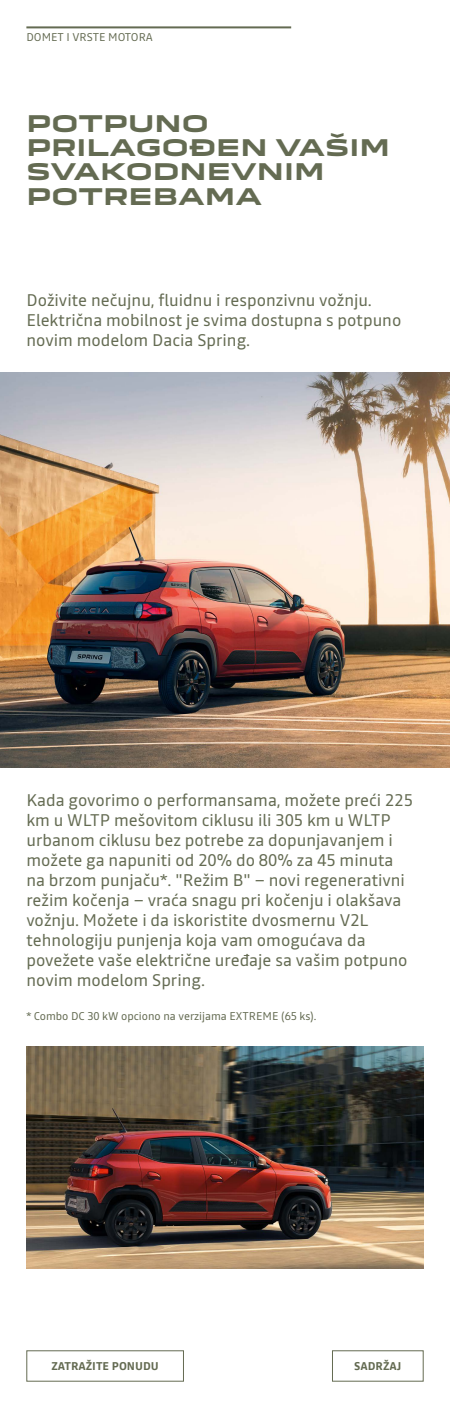
<style>
.page{position:relative;width:450px;height:1408px;background:#fff}
.page>*{position:absolute;margin:0;border:0;box-sizing:border-box;transform-origin:0 0}
.t1{font:700 22.4px/24.4px "Dacia Block Extended";color:#646b52}
.t2{font:16.8px/20px "Read";color:#646b52}
.t3{font:11.2px "Read";color:#646b52}
.t4{font:700 11.2px "Read";color:#646b52}
</style>
<div class="page">
<img style="left:0;top:373px;width:450px;height:395px">
<img style="left:26px;top:1047px;width:398px;height:221px">
<hr style="left:26px;top:26px;width:265px;height:2px;background:#646b52">
<div style="left:26px;top:1350px;width:158px;height:31px;border:1px solid #646b52"></div>
<div style="left:332px;top:1350px;width:92px;height:31px;border:1px solid #646b52"></div>
<p class="t3" style="left:26px;top:30px;width:128px">DOMET I VRSTE MOTORA</p>
<h1 class="t1" style="left:26px;top:112px;width:365px">POTPUNO<br>PRILAGOĐEN VAŠIM<br>SVAKODNEVNIM<br>POTREBAMA</h1>
<p class="t2" style="left:26px;top:290px;width:377px">Doživite nečujnu, fluidnu i responzivnu vožnju.<br>Električna mobilnost je svima dostupna s potpuno novim modelom Dacia Spring.</p>
<p class="t2" style="left:26px;top:790px;width:388px">Kada govorimo o performansama, možete preći 225 km u WLTP mešovitom ciklusu ili 305 km u WLTP urbanom ciklusu bez potrebe za dopunjavanjem i možete ga napuniti od 20% do 80% za 45 minuta na brzom punjaču*. "Režim B" – novi regenerativni režim kočenja – vraća snagu pri kočenju i olakšava vožnju. Možete i da iskoristite dvosmernu V2L tehnologiju punjenja koja vam omogućava da povežete vaše električne uređaje sa vašim potpuno novim modelom Spring.</p>
<p class="t3" style="left:26px;top:1008px;width:292px">* Combo DC 30 kW opciono na verzijama EXTREME (65 ks).</p>
<p class="t4" style="left:51px;top:1358px;width:109px">ZATRAŽITE PONUDU</p>
<p class="t4" style="left:354px;top:1358px;width:49px">SADRŽAJ</p>
</div>
